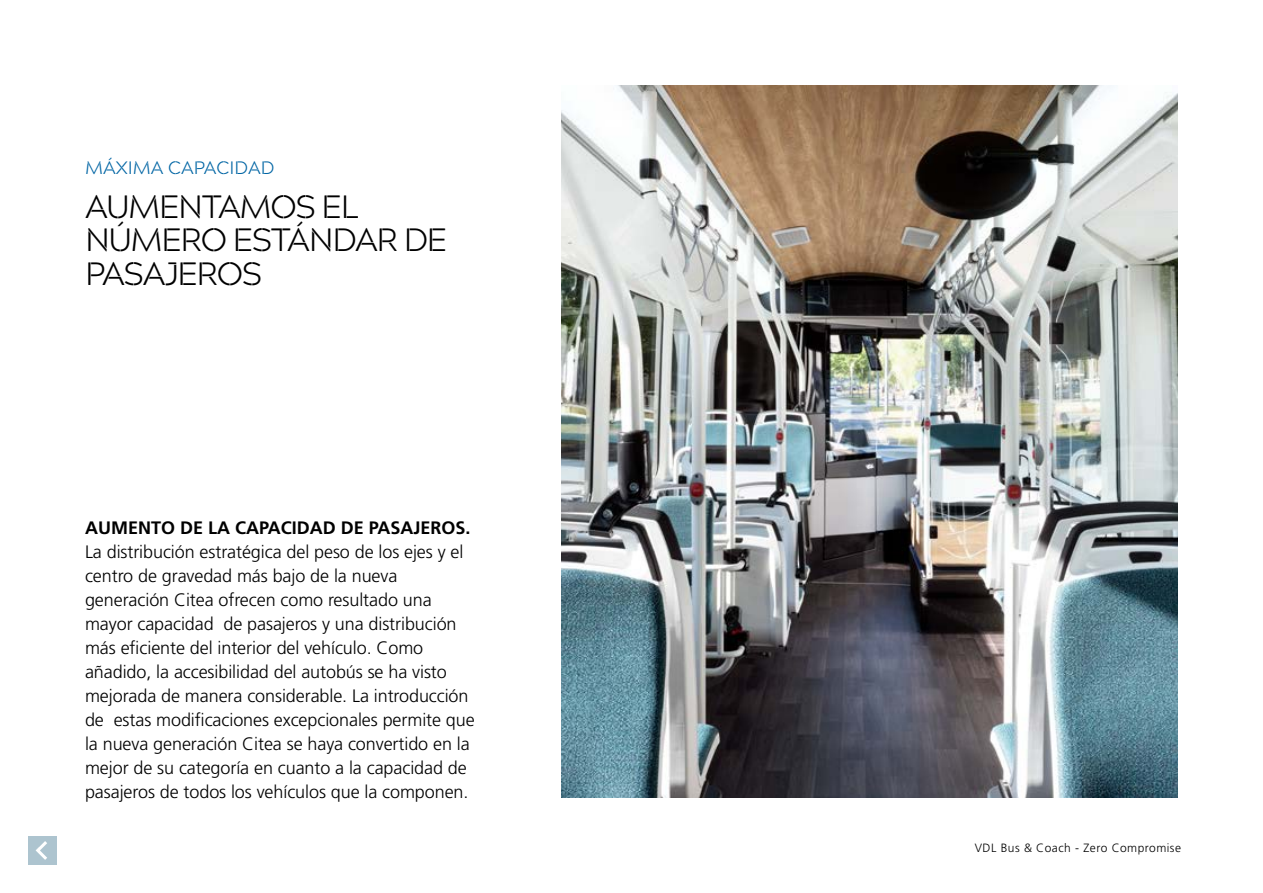
<style>
.page{position:relative;width:1263px;height:893px;background:#fff}
.page>*{position:absolute;margin:0;border:0;box-sizing:border-box;transform-origin:0 0}
.t1{font:300 32.25px/33.3px "Acherus Militant 1";letter-spacing:-.04em;color:#000}
.t2{font:300 18px/24px "Frutiger LT Std";letter-spacing:-.005em;color:#000}
.t3{font:700 18px "Frutiger LT Std";color:#000}
.t4{font:300 18px "Acherus Militant 1";color:#0065a4}
.t5{font:300 12px "Frutiger LT Std";letter-spacing:.04em;color:#000}
</style>
<div class="page">
<img style="left:561px;top:85px;width:617px;height:713px">
<div style="left:28px;top:836px;width:29px;height:29px;background:#adc4cf"></div>
<svg style="left:36px;top:841px;width:11px;height:19px"></svg>
<p class="t4" style="left:85px;top:152px;width:191px">MÁXIMA CAPACIDAD</p>
<h1 class="t1" style="left:85px;top:188px;width:364px">AUMENTAMOS EL<br>NÚMERO ESTÁNDAR DE<br>PASAJEROS</h1>
<p class="t3" style="left:85px;top:517px;width:387px">AUMENTO DE LA CAPACIDAD DE PASAJEROS.</p>
<p class="t2" style="left:85px;top:540px;width:391px">La distribución estratégica del peso de los ejes y el centro de gravedad más bajo de la nueva generación Citea ofrecen como resultado una mayor capacidad de pasajeros y una distribución más eficiente del interior del vehículo. Como añadido, la accesibilidad del autobús se ha visto mejorada de manera considerable. La introducción de estas modificaciones excepcionales permite que la nueva generación Citea se haya convertido en la mejor de su categoría en cuanto a la capacidad de pasajeros de todos los vehículos que la componen.</p>
<p class="t5" style="left:975px;top:841px;width:208px">VDL Bus &amp; Coach - Zero Compromise</p>
</div>
